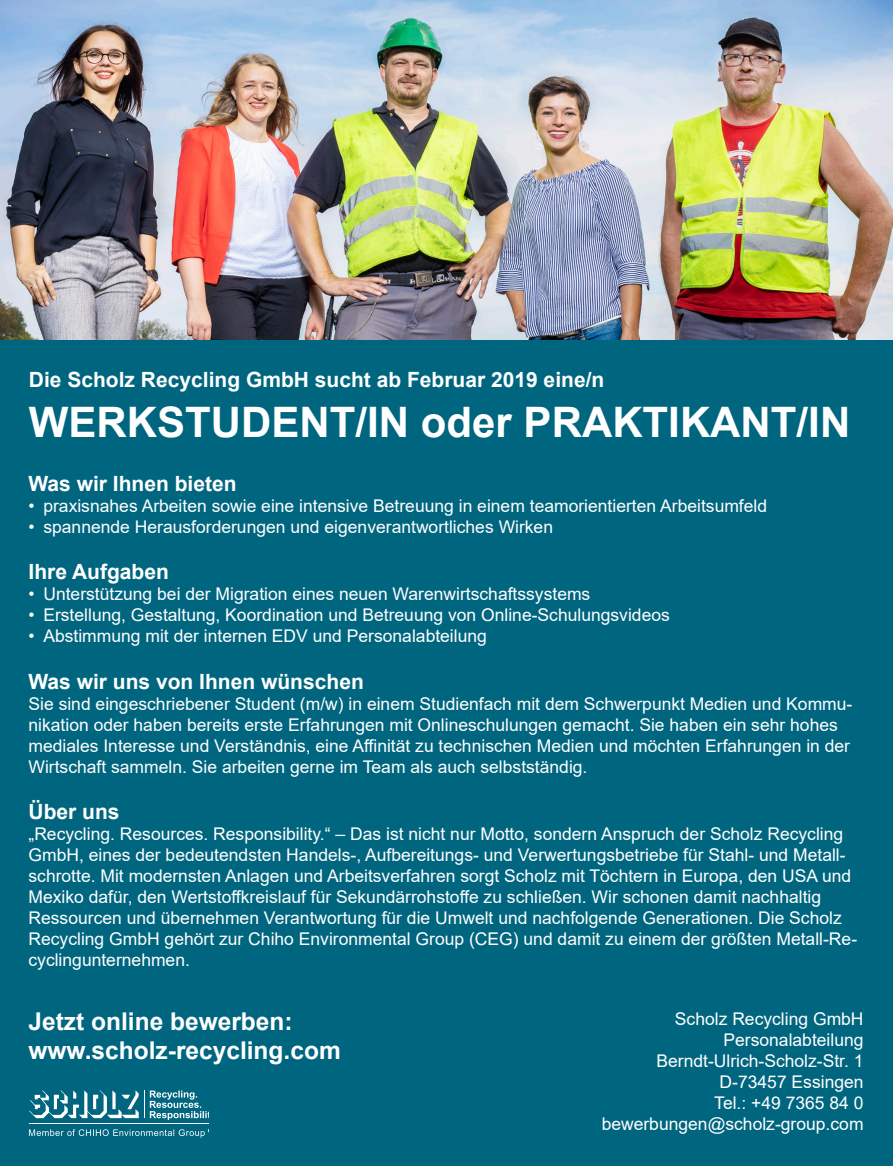
<style>
.page{position:relative;width:893px;height:1166px;background:#fff}
.page>*{position:absolute;margin:0;border:0;box-sizing:border-box;transform-origin:0 0}
.t1{font:700 42px "Arial";color:#fff}
.t2{font:700 24.5px "Arial";color:#fff}
.t3{font:700 21px "Arial";color:#fff}
.t4{font:17.5px/21px "Arial";color:#fff}
</style>
<div class="page">
<img style="left:0;top:0;width:893px;height:341px">
<div style="left:0;top:341px;width:893px;height:825px;background:#006680"></div>
<svg style="left:29px;top:1090px;width:180px;height:47px"></svg>
<p class="t3" style="left:29px;top:365px;width:577px">Die Scholz Recycling GmbH sucht ab Februar 2019 eine/n</p>
<p class="t1" style="left:29px;top:393px;width:823px">WERKSTUDENT/IN oder PRAKTIKANT/IN</p>
<p class="t3" style="left:29px;top:469px;width:210px">Was wir Ihnen bieten</p>
<p class="t4" style="left:29px;top:495px;width:740px">• praxisnahes Arbeiten sowie eine intensive Betreuung in einem teamorientierten Arbeitsumfeld</p>
<p class="t4" style="left:29px;top:516px;width:526px">• spannende Herausforderungen und eigenverantwortliches Wirken</p>
<p class="t3" style="left:29px;top:557px;width:142px">Ihre Aufgaben</p>
<p class="t4" style="left:29px;top:583px;width:563px">• Unterstützung bei der Migration eines neuen Warenwirtschaftssystems</p>
<p class="t4" style="left:29px;top:604px;width:643px">• Erstellung, Gestaltung, Koordination und Betreuung von Online-Schulungsvideos</p>
<p class="t4" style="left:29px;top:625px;width:460px">• Abstimmung mit der internen EDV und Personalabteilung</p>
<p class="t3" style="left:29px;top:666px;width:337px">Was wir uns von Ihnen wünschen</p>
<p class="t4" style="left:29px;top:693px;width:825px">Sie sind eingeschriebener Student (m/w) in einem Studienfach mit dem Schwerpunkt Medien und Kommu&shy;nikation oder haben bereits erste Erfahrungen mit Onlineschulungen gemacht. Sie haben ein sehr hohes mediales Interesse und Verständnis, eine Affinität zu technischen Medien und möchten Erfahrungen in der Wirtschaft sammeln. Sie arbeiten gerne im Team als auch selbstständig.</p>
<p class="t3" style="left:29px;top:796px;width:93px">Über uns</p>
<p class="t4" style="left:29px;top:823px;width:830px">„Recycling. Resources. Responsibility.“ – Das ist nicht nur Motto, sondern Anspruch der Scholz Recycling GmbH, eines der bedeutendsten Handels-, Aufbereitungs- und Verwertungsbetriebe für Stahl- und Metall&shy;schrotte. Mit modernsten Anlagen und Arbeitsverfahren sorgt Scholz mit Töchtern in Europa, den USA und Mexiko dafür, den Wertstoffkreislauf für Sekundärrohstoffe zu schließen. Wir schonen damit nachhaltig Ressourcen und übernehmen Verantwortung für die Umwelt und nachfolgende Generationen. Die Scholz Recycling GmbH gehört zur Chiho Environmental Group (CEG) und damit zu einem der größten Metall-Re&shy;cyclingunternehmen.</p>
<p class="t2" style="left:29px;top:1004px;width:266px">Jetzt online bewerben:</p>
<p class="t2" style="left:29px;top:1033px;width:314px">www.scholz-recycling.com</p>
<p class="t4" style="left:675px;top:1008px;width:190px">Scholz Recycling GmbH</p>
<p class="t4" style="left:723px;top:1029px;width:142px">Personalabteilung</p>
<p class="t4" style="left:656px;top:1050px;width:209px">Berndt-Ulrich-Scholz-Str. 1</p>
<p class="t4" style="left:720px;top:1071px;width:145px">D-73457 Essingen</p>
<p class="t4" style="left:714px;top:1092px;width:151px">Tel.: +49 7365 84 0</p>
<p class="t4" style="left:602px;top:1113px;width:263px">bewerbungen@scholz-group.com</p>
</div>
